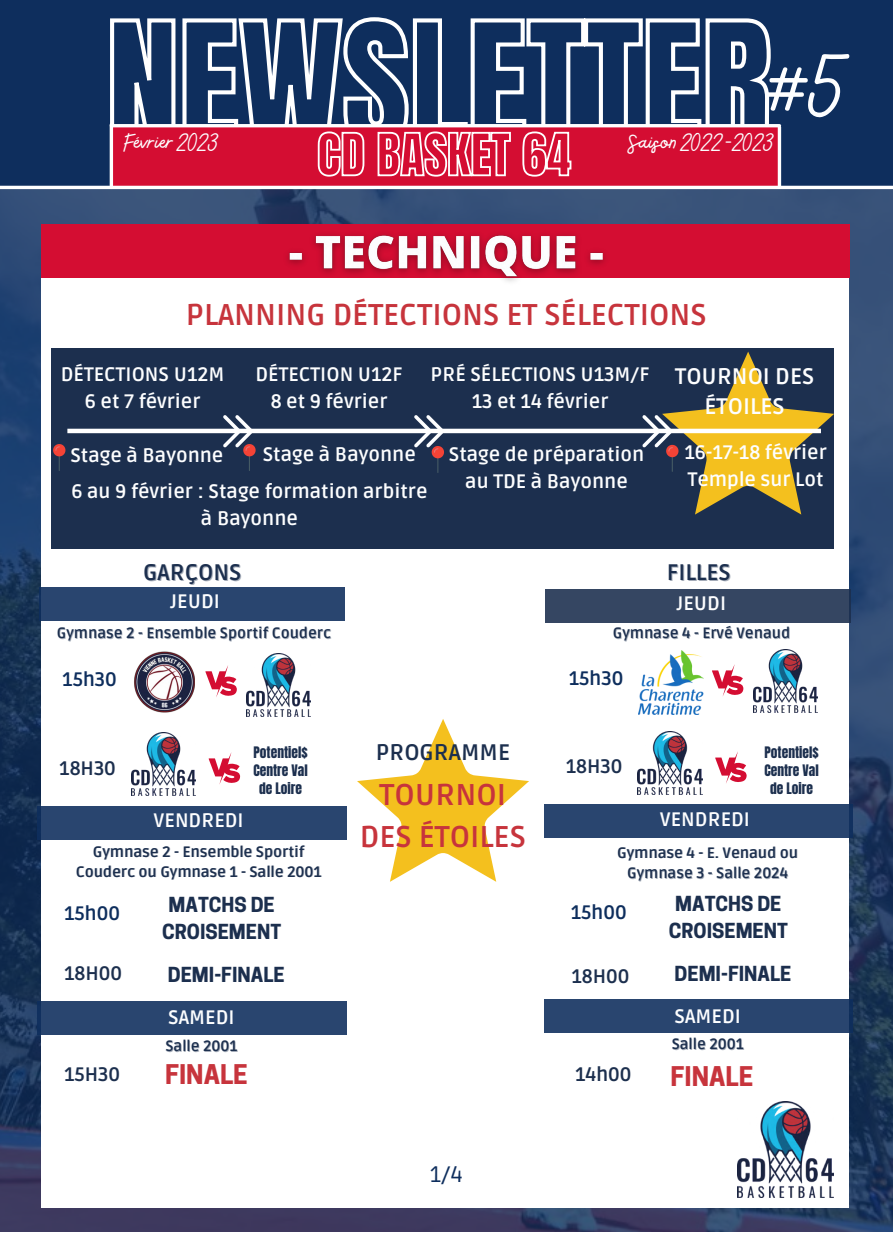
<style>
.page{position:relative;width:893px;height:1233px;background:#fff}
.page>*{position:absolute;margin:0;border:0;box-sizing:border-box;transform-origin:0 0}
.t1{font:89.85px "Bellaboo";color:#fdfeff}
.t2{font:700 30px/41.5px "Ruda";color:#c7343c;text-align:center}
.t3{font:25.5px "Bellaboo";color:#fdfeff}
.t4{font:700 25.5px "Cooper Hewitt";color:#c7343c}
.t5{font:700 22.5px "Ruda";color:#1c2f4e}
.t6{font:700 22.5px/30.3px "Ruda";color:#fdfeff;text-align:center}
.t7{font:22.5px "Ruda";color:#0e2e5d}
.t8{font:700 19.5px/27px "Ruda";color:#fdfeff;text-align:center}
.t9{font:700 19.5px/27px "Cooper Hewitt";color:#1c2f4e;text-align:center}
.t10{font:700 19.5px "Ruda";color:#1c2f4e}
.t11{font:700 19.5px "Ruda";color:#0e2e5d}
.t12{font:700 15px/20.2px "Ruda";color:#1c2f4e;text-align:center}
.t13{font:13.5px/18px "Anton";color:#1c2f4e;text-align:center}
</style>
<div class="page">
<div style="left:0;top:0;width:892px;height:1232px;background:#0e2e5d"></div>
<svg style="left:109px;top:18px;width:662px;height:114px"></svg>
<img style="left:0;top:189px;width:892px;height:1043px">
<div style="left:110px;top:127px;width:670px;height:61px;background:#d40d32"></div>
<hr style="left:0;top:186px;width:892px;height:3px;background:#fff">
<div style="left:41px;top:225px;width:808px;height:982px;background:#fff"></div>
<div style="left:52px;top:348px;width:782px;height:201px;background:#1c2f4e"></div>
<div style="left:41px;top:225px;width:808px;height:53px;background:#d40d32"></div>
<img style="left:737px;top:1101px;width:96px;height:96px">
<svg style="left:317px;top:17px;width:255px;height:823px"></svg>
<hr style="left:111px;top:124px;width:668px;height:3px;background:#fff">
<hr style="left:110px;top:124px;width:3px;height:63px;background:#fff">
<svg style="left:777px;top:127px;width:4px;height:59px"></svg>
<svg style="left:53px;top:444px;width:12px;height:27px"></svg>
<svg style="left:223px;top:415px;width:32px;height:56px"></svg>
<svg style="left:414px;top:415px;width:30px;height:58px"></svg>
<svg style="left:642px;top:352px;width:192px;height:163px"></svg>
<hr style="left:67px;top:429px;width:753px;height:4px;background:#fff">
<svg style="left:357px;top:719px;width:172px;height:163px"></svg>
<svg style="left:205px;top:665px;width:32px;height:32px"></svg>
<svg style="left:208px;top:752px;width:32px;height:32px"></svg>
<div style="left:38px;top:806px;width:308px;height:34px;background:#29456f"></div>
<img style="left:246px;top:653px;width:64px;height:63px">
<div style="left:39px;top:587px;width:305px;height:33px;background:#29456f"></div>
<img style="left:134px;top:651px;width:60px;height:62px">
<img style="left:131px;top:733px;width:64px;height:63px">
<div style="left:38px;top:1001px;width:308px;height:34px;background:#29456f"></div>
<svg style="left:712px;top:664px;width:31px;height:32px"></svg>
<svg style="left:715px;top:751px;width:31px;height:32px"></svg>
<div style="left:544px;top:804px;width:308px;height:34px;background:#29456f"></div>
<img style="left:753px;top:649px;width:64px;height:63px">
<div style="left:545px;top:589px;width:305px;height:33px;background:#354662"></div>
<img style="left:638px;top:732px;width:64px;height:63px">
<div style="left:544px;top:999px;width:308px;height:34px;background:#29456f"></div>
<img style="left:638px;top:650px;width:65px;height:64px">
<img style="left:277px;top:210px;width:339px;height:86px">
<h1 class="t1" style="left:764px;top:27px;width:91px">#5</h1>
<h3 class="t3" style="left:124px;top:125px;width:97px">Février 2023</h3>
<h3 class="t3" style="left:628px;top:125px;width:148px">Saison 2022-2023</h3>
<h2 class="t2" style="left:186px;top:295px;width:522px">PLANNING DÉTECTIONS ET SÉLECTIONS</h2>
<p class="t8" style="left:61px;top:361px;width:165px">DÉTECTIONS U12M<br>6 et 7 février</p>
<p class="t8" style="left:70px;top:442px;width:155px">Stage à Bayonne</p>
<p class="t8" style="left:255px;top:361px;width:149px">DÉTECTION U12F<br>8 et 9 février</p>
<p class="t8" style="left:430px;top:361px;width:220px">PRÉ SÉLECTIONS U13M/F<br>13 et 14 février</p>
<p class="t6" style="left:675px;top:362px;width:141px">TOURNOI DES<br>ÉTOILES</p>
<p class="t8" style="left:263px;top:441px;width:155px">Stage à Bayonne</p>
<p class="t8" style="left:684px;top:439px;width:144px;text-align:left">16-17-18 février<br>Temple sur Lot</p>
<p class="t8" style="left:449px;top:441px;width:197px">Stage de préparation au TDE à Bayonne</p>
<p class="t8" style="left:71px;top:479px;width:357px">6 au 9 février : Stage formation arbitre à Bayonne</p>
<p class="t5" style="left:143px;top:559px;width:100px">GARÇONS</p>
<p class="t8" style="left:170px;top:589px;width:51px">JEUDI</p>
<p class="t5" style="left:666px;top:559px;width:65px">FILLES</p>
<p class="t8" style="left:676px;top:591px;width:51px">JEUDI</p>
<p class="t12" style="left:57px;top:623px;width:275px">Gymnase 2 - Ensemble Sportif Couderc</p>
<p class="t12" style="left:613px;top:623px;width:179px">Gymnase 4 - Ervé Venaud</p>
<p class="t11" style="left:62px;top:668px;width:56px">15h30</p>
<p class="t11" style="left:568px;top:667px;width:56px">15h30</p>
<p class="t10" style="left:59px;top:757px;width:58px">18H30</p>
<p class="t8" style="left:153px;top:807px;width:92px">VENDREDI</p>
<p class="t13" style="left:253px;top:744px;width:56px">Potentiel$<br>Centre Val de Loire</p>
<p class="t12" style="left:76px;top:842px;width:247px">Gymnase 2 - Ensemble Sportif<br>Couderc ou Gymnase 1 - Salle 2001</p>
<p class="t5" style="left:376px;top:740px;width:136px">PROGRAMME</p>
<h2 class="t2" style="left:360px;top:775px;width:167px">TOURNOI<br>DES ÉTOILES</h2>
<p class="t10" style="left:565px;top:755px;width:58px">18H30</p>
<p class="t8" style="left:659px;top:806px;width:92px">VENDREDI</p>
<p class="t13" style="left:764px;top:744px;width:56px">Potentiel$<br>Centre Val de Loire</p>
<p class="t12" style="left:617px;top:843px;width:182px">Gymnase 4 - E. Venaud ou<br>Gymnase 3 - Salle 2024</p>
<p class="t11" style="left:64px;top:902px;width:57px">15h00</p>
<p class="t10" style="left:64px;top:962px;width:59px">18H00</p>
<p class="t9" style="left:162px;top:893px;width:121px">MATCHS DE<br>CROISEMENT</p>
<p class="t9" style="left:168px;top:964px;width:118px">DEMI-FINALE</p>
<p class="t11" style="left:571px;top:901px;width:57px">15h00</p>
<p class="t10" style="left:571px;top:965px;width:59px">18H00</p>
<p class="t9" style="left:668px;top:892px;width:121px">MATCHS DE<br>CROISEMENT</p>
<p class="t9" style="left:674px;top:962px;width:118px">DEMI-FINALE</p>
<p class="t8" style="left:168px;top:1005px;width:68px">SAMEDI</p>
<p class="t8" style="left:674px;top:1003px;width:68px">SAMEDI</p>
<p class="t12" style="left:165px;top:1036px;width:73px">Salle 2001</p>
<p class="t12" style="left:671px;top:1035px;width:73px">Salle 2001</p>
<p class="t10" style="left:64px;top:1063px;width:58px">15H30</p>
<h3 class="t4" style="left:165px;top:1065px;width:84px">FINALE</h3>
<p class="t10" style="left:575px;top:1063px;width:58px">14h00</p>
<h3 class="t4" style="left:670px;top:1067px;width:84px">FINALE</h3>
<p class="t7" style="left:430px;top:1161px;width:35px">1/4</p>
</div>
